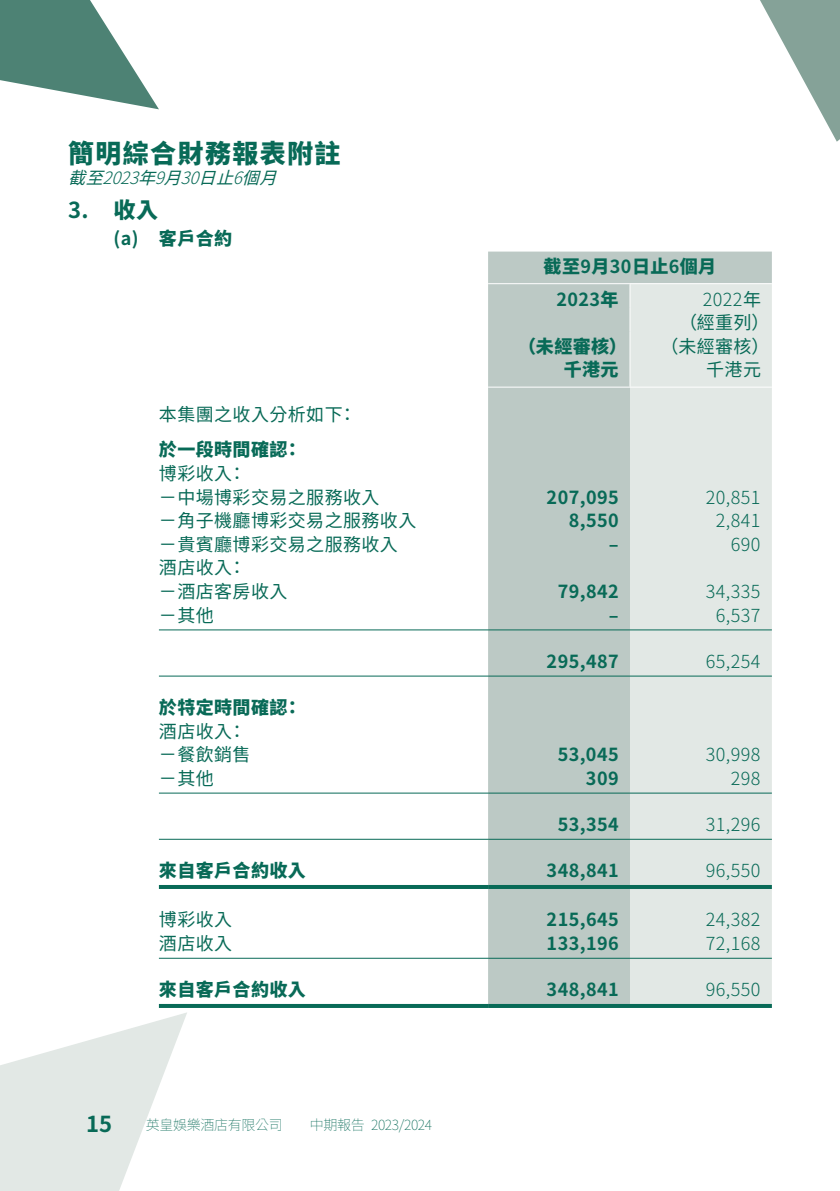
<style>
.page{position:relative;width:840px;height:1191px;background:#fff}
.page>*{position:absolute;margin:0;border:0;box-sizing:border-box;transform-origin:0 0}
.t1{font:900 26px "Noto Sans CJ Ktc";letter-spacing:.05em;color:#086a57}
.t2{font:700 22px "Noto Sans CJ Ktc";color:#086a57}
.t3{font:900 22px "Noto Sans CJ Ktc";color:#086a57}
.t4{font:18px/23.6px "Noto Sans CJ Ktc";letter-spacing:.02em;color:#086a57;text-align:right}
.t5{font:700 18px "Noto Sans CJ Ktc";letter-spacing:.025em;color:#086a57}
.t6{font:300 18px "Noto Sans CJ Ktc";letter-spacing:.02em;color:#086a57}
.t7{font:900 18px/32.6px "Noto Sans CJ Ktc";letter-spacing:.025em;color:#086a57}
.t8{font:italic 300 17px "Noto Sans CJ Ktc";color:#086a57}
.t9{font:italic 17px "Noto Sans CJ Ktc";color:#086a57}
.t10{font:100 14px "Noto Sans CJ Ktc";letter-spacing:-.025em;color:#086a57}
.s1{font-weight:400}
.s2{font-weight:700}
.s3{font-weight:300}
.s4{font-weight:900}
</style>
<div class="page">
<svg style="left:0;top:1012px;width:187px;height:179px"></svg>
<svg style="left:760px;top:0;width:79px;height:142px;fill:#85a298"></svg>
<svg style="left:0;top:0;width:159px;height:109px"></svg>
<div style="left:488px;top:251px;width:283px;height:753px;background:#bcc9c5"></div>
<div style="left:629px;top:284px;width:142px;height:720px;background:#e2e8e5"></div>
<hr style="left:488px;top:283px;width:141px;height:1px;background:#fff">
<hr style="left:629px;top:283px;width:142px;height:1px;background:#fff">
<hr style="left:488px;top:386px;width:141px;height:1px;background:#fff">
<hr style="left:629px;top:386px;width:142px;height:1px;background:#fff">
<svg style="left:629px;top:284px;width:1px;height:71px"></svg>
<hr style="left:629px;top:355px;width:1px;height:31px;background:#fff">
<hr style="left:159px;top:629px;width:329px;height:1px;background:#086a57">
<hr style="left:488px;top:629px;width:141px;height:1px;background:#086a57">
<hr style="left:629px;top:629px;width:142px;height:1px;background:#086a57">
<hr style="left:159px;top:675px;width:329px;height:1px;background:#086a57">
<hr style="left:488px;top:675px;width:141px;height:1px;background:#086a57">
<hr style="left:629px;top:675px;width:142px;height:1px;background:#086a57">
<hr style="left:159px;top:792px;width:329px;height:1px;background:#086a57">
<hr style="left:488px;top:792px;width:141px;height:1px;background:#086a57">
<hr style="left:629px;top:792px;width:142px;height:1px;background:#086a57">
<hr style="left:159px;top:838px;width:329px;height:1px;background:#086a57">
<hr style="left:488px;top:838px;width:141px;height:1px;background:#086a57">
<hr style="left:629px;top:838px;width:142px;height:1px;background:#086a57">
<hr style="left:159px;top:885px;width:329px;height:4px;background:#086a57">
<hr style="left:488px;top:885px;width:141px;height:4px;background:#086a57">
<hr style="left:629px;top:885px;width:142px;height:4px;background:#086a57">
<hr style="left:159px;top:957px;width:329px;height:1px;background:#086a57">
<hr style="left:488px;top:957px;width:141px;height:1px;background:#086a57">
<hr style="left:629px;top:957px;width:142px;height:1px;background:#086a57">
<hr style="left:159px;top:1004px;width:329px;height:4px;background:#086a57">
<hr style="left:488px;top:1004px;width:141px;height:4px;background:#086a57">
<hr style="left:629px;top:1004px;width:142px;height:4px;background:#086a57">
<h1 class="t1" style="left:68px;top:139px;width:274px">簡明綜合財務報表附註</h1>
<p class="t9" style="left:241px;top:169px;width:49px">個月</p>
<p class="t9" style="left:138px;top:169px;width:32px">年</p>
<p class="t9" style="left:68px;top:169px;width:49px">截至</p>
<p class="t8" style="left:102px;top:169px;width:145px">2023 <span class="s1">月</span>9 <span class="s1">日止</span></p>
<p class="t8" style="left:180px;top:169px;width:32px">30</p>
<p class="t8" style="left:233px;top:169px;width:24px">6</p>
<p class="t2" style="left:68px;top:197px;width:22px">3.</p>
<p class="t3" style="left:113px;top:197px;width:46px">收入</p>
<p class="t5" style="left:113px;top:229px;width:27px">a( )</p>
<p class="t7" style="left:159px;top:223px;width:75px">客戶合約</p>
<p class="t4" style="left:159px;top:403px;width:185px">本集團之收入分析如下</p>
<p class="t7" style="left:283px;top:434px;width:19px">：</p>
<p class="t4" style="left:338px;top:403px;width:19px">：</p>
<p class="t7" style="left:159px;top:434px;width:130px">於一段時間確認</p>
<p class="t4" style="left:228px;top:462px;width:19px">：</p>
<p class="t4" style="left:159px;top:462px;width:75px">博彩收入</p>
<p class="t4" style="left:159px;top:485px;width:222px">－中場博彩交易之服務收入</p>
<p class="t4" style="left:159px;top:509px;width:259px">－角子機廳博彩交易之服務收入</p>
<p class="t4" style="left:228px;top:533px;width:171px;text-align:left;text-indent:-69px">－貴賓廳博彩交易之服務收入：</p>
<p class="t4" style="left:159px;top:556px;width:75px">酒店收入</p>
<p class="t4" style="left:159px;top:580px;width:130px">－酒店客房收入</p>
<p class="t4" style="left:159px;top:603px;width:56px">－其他</p>
<p class="t7" style="left:159px;top:691px;width:130px">於特定時間確認</p>
<p class="t4" style="left:228px;top:719px;width:19px">：</p>
<p class="t7" style="left:283px;top:691px;width:19px">：</p>
<p class="t4" style="left:159px;top:719px;width:75px">酒店收入</p>
<p class="t4" style="left:159px;top:743px;width:93px">－餐飲銷售</p>
<p class="t4" style="left:159px;top:766px;width:56px">－其他</p>
<p class="t7" style="left:159px;top:854px;width:148px">來自客戶合約收入</p>
<p class="t4" style="left:159px;top:908px;width:75px">博彩收入</p>
<p class="t4" style="left:159px;top:932px;width:75px">酒店收入</p>
<p class="t7" style="left:159px;top:973px;width:148px">來自客戶合約收入</p>
<p class="t2" style="left:86px;top:1112px;width:27px">15</p>
<p class="t10" style="left:146px;top:1116px;width:138px">英皇娛樂酒店有限公司</p>
<p class="t10" style="left:309px;top:1116px;width:56px">中期報告</p>
<p class="t10" style="left:371px;top:1116px;width:63px">2023/2024</p>
<p class="t7" style="left:702px;top:250px;width:60px;text-indent:-159px">截至<span class="s2">9</span>月<span class="s2">30</span>日止<span class="s2">6</span>個月<br><span class="s3">2022</span><span class="s1">年</span></p>
<p class="t5" style="left:556px;top:289px;width:64px">2023<span class="s4">年</span></p>
<p class="t7" style="left:518px;top:330px;width:110px">（未經審核）</p>
<p class="t4" style="left:660px;top:311px;width:110px">（經重列(（未經審核(</p>
<p class="t7" style="left:563px;top:354px;width:56px">千港元</p>
<p class="t4" style="left:705px;top:358px;width:56px">千港元</p>
<p class="t5" style="left:546px;top:487px;width:73px">207,095</p>
<p class="t6" style="left:705px;top:487px;width:56px">20,851</p>
<p class="t5" style="left:568px;top:510px;width:51px">8,550</p>
<p class="t6" style="left:715px;top:510px;width:46px">2,841</p>
<p class="t5" style="left:608px;top:534px;width:11px">‒</p>
<p class="t6" style="left:730px;top:534px;width:31px">690</p>
<p class="t5" style="left:557px;top:581px;width:62px">79,842</p>
<p class="t6" style="left:705px;top:581px;width:56px">34,335</p>
<p class="t5" style="left:608px;top:605px;width:11px">‒</p>
<p class="t6" style="left:715px;top:605px;width:46px">6,537</p>
<p class="t5" style="left:546px;top:651px;width:73px">295,487</p>
<p class="t6" style="left:705px;top:651px;width:56px">65,254</p>
<p class="t5" style="left:557px;top:744px;width:62px">53,045</p>
<p class="t6" style="left:705px;top:744px;width:56px">30,998</p>
<p class="t5" style="left:585px;top:768px;width:34px">309</p>
<p class="t6" style="left:730px;top:768px;width:31px">298</p>
<p class="t5" style="left:557px;top:814px;width:62px">53,354</p>
<p class="t6" style="left:705px;top:814px;width:56px">31,296</p>
<p class="t5" style="left:546px;top:860px;width:73px">348,841</p>
<p class="t6" style="left:705px;top:860px;width:56px">96,550</p>
<p class="t5" style="left:546px;top:909px;width:73px">215,645</p>
<p class="t6" style="left:705px;top:909px;width:56px">24,382</p>
<p class="t5" style="left:546px;top:933px;width:73px">133,196</p>
<p class="t6" style="left:705px;top:933px;width:56px">72,168</p>
<p class="t5" style="left:546px;top:979px;width:73px">348,841</p>
<p class="t6" style="left:705px;top:979px;width:56px">96,550</p>
</div>
